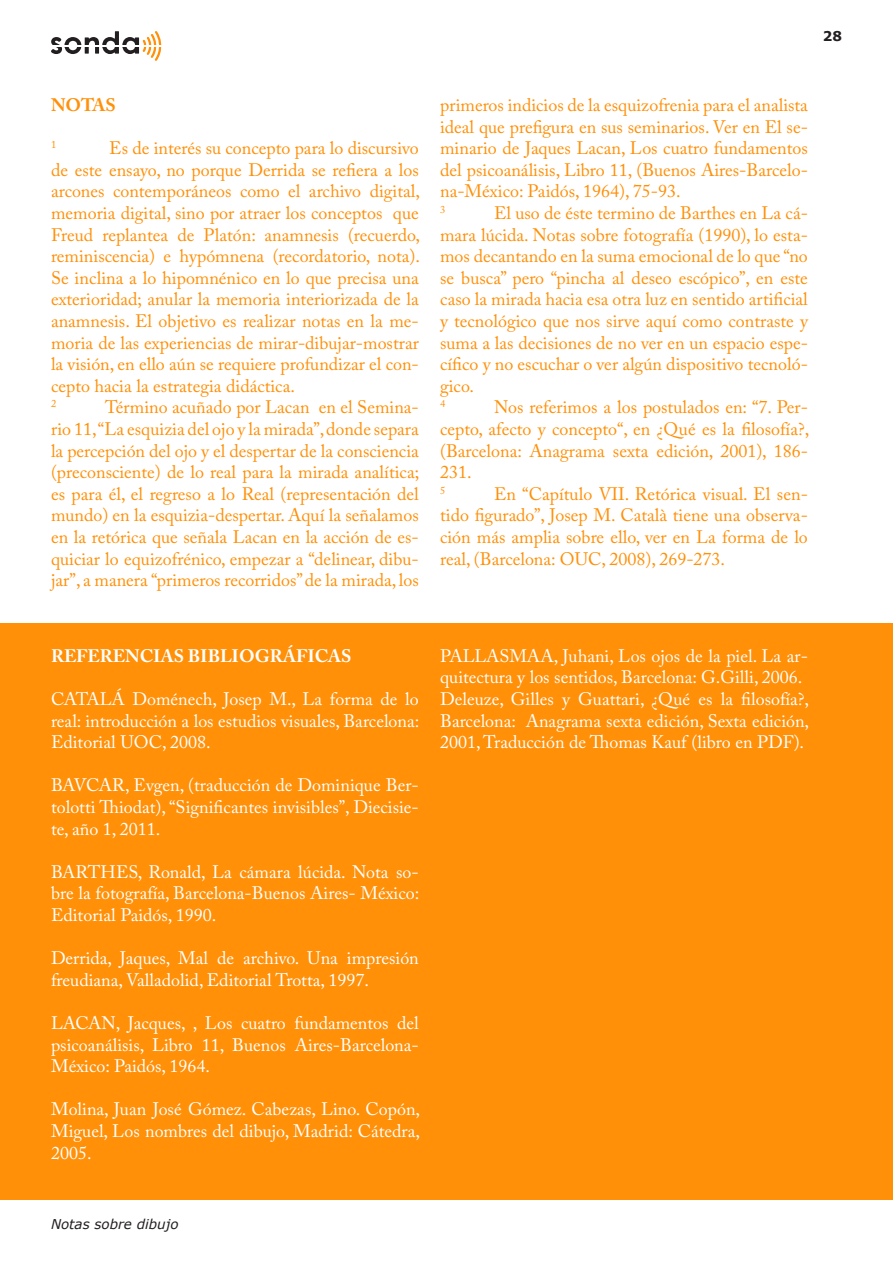
<style>
.page{position:relative;width:893px;height:1263px;background:#fff}
.page>*{position:absolute;margin:0;border:0;box-sizing:border-box;transform-origin:0 0}
.CUERPO{font:18px/21.6px "Adobe Caslon Pro";color:#ff9008;text-align:justify}
.CUERPO-2{font:18px/21.6px "Adobe Caslon Pro";color:#fff;text-align:justify}
.CUERPO-3{font:700 18px "Adobe Caslon Pro";color:#fff}
.CUERPO-4{font:700 18px "Adobe Caslon Pro";letter-spacing:-.005em;color:#ff9008}
.t1{font:italic 13.5px "Verdana";color:#231f20}
.t2{font:700 13.5px "Verdana";color:#231f20}
.CUERPO-5{font:10.5px "Adobe Caslon Pro";color:#ff9008}
</style>
<div class="page">
<svg style="left:51px;top:31px;width:111px;height:30px"></svg>
<hr style="left:52px;top:45px;width:110px;height:2px;background:#fff">
<div style="left:0;top:623px;width:893px;height:576px;background:#ff9008"></div>
<p class="t2" style="left:823px;top:27px;width:21px">28</p>
<p class="CUERPO-4" style="left:51px;top:94px;width:66px">NOTAS</p>
<p class="CUERPO-5" style="left:51px;top:138px;width:7px">1</p>
<p class="CUERPO" style="left:51px;top:137px;width:371px;text-indent:58px">Es de interés su concepto para lo discursivo de este ensayo, no porque Derrida se refiera a los arcones contemporáneos como el archivo digital, memoria digital, sino por atraer los conceptos que Freud replantea de Platón: anamnesis (recuerdo, reminiscencia) e hypómnena (recordatorio, nota).<br>Se inclina a lo hipomnénico en lo que precisa una exterioridad; anular la memoria interiorizada de la anamnesis. El objetivo es realizar notas en la me&shy;moria de las experiencias de mirar-dibujar-mostrar la visión, en ello aún se requiere profundizar el con&shy;cepto hacia la estrategia didáctica.</p>
<p class="CUERPO-5" style="left:51px;top:398px;width:7px">2</p>
<p class="CUERPO" style="left:51px;top:396px;width:370px;text-indent:54px">Término acuñado por Lacan en el Semina&shy;rio 11, “La esquizia del ojo y la mirada”, donde separa la percepción del ojo y el despertar de la consciencia (preconsciente) de lo real para la mirada analítica; es para él, el regreso a lo Real (representación del mundo) en la esquizia-despertar. Aquí la señalamos en la retórica que señala Lacan en la acción de es&shy;quiciar lo equizofrénico, empezar a “delinear, dibu&shy;jar”, a manera “primeros recorridos” de la mirada, los</p>
<p class="CUERPO" style="left:440px;top:94px;width:369px">primeros indicios de la esquizofrenia para el analista ideal que prefigura en sus seminarios. Ver en El se&shy;minario de Jaques Lacan, Los cuatro fundamentos del psicoanálisis, Libro 11, (Buenos Aires-Barcelo&shy;na-México: Paidós, 1964), 75-93.</p>
<p class="CUERPO-5" style="left:440px;top:203px;width:7px">3</p>
<p class="CUERPO" style="left:440px;top:202px;width:369px;text-indent:54px">El uso de éste termino de Barthes en La cá&shy;mara lúcida. Notas sobre fotografía (1990), lo esta&shy;mos decantando en la suma emocional de lo que “no se busca” pero “pincha al deseo escópico”, en este caso la mirada hacia esa otra luz en sentido artificial y tecnológico que nos sirve aquí como contraste y suma a las decisiones de no ver en un espacio espe&shy;cífico y no escuchar o ver algún dispositivo tecnoló&shy;gico.</p>
<p class="CUERPO-5" style="left:440px;top:398px;width:7px">4</p>
<p class="CUERPO" style="left:440px;top:396px;width:371px;text-indent:54px">Nos referimos a los postulados en: “7. Per&shy;cepto, afecto y concepto“, en ¿Qué es la filosofía?, (Barcelona: Anagrama sexta edición, 2001), 186- 231.</p>
<p class="CUERPO-5" style="left:440px;top:484px;width:7px">5</p>
<p class="CUERPO" style="left:440px;top:483px;width:369px;text-indent:54px">En “Capítulo VII. Retórica visual. El sen&shy;tido figurado”, Josep M. Català tiene una observa&shy;ción más amplia sobre ello, ver en La forma de lo real, (Barcelona: OUC, 2008), 269-273.</p>
<p class="CUERPO-3" style="left:51px;top:645px;width:302px">REFERENCIAS BIBLIOGRÁFICAS</p>
<p class="CUERPO-2" style="left:51px;top:688px;width:370px">CATALÁ Doménech, Josep M., La forma de lo real: introducción a los estudios visuales, Barcelona:<br>Editorial UOC, 2008.</p>
<p class="CUERPO-2" style="left:51px;top:774px;width:369px">BAVCAR, Evgen, (traducción de Dominique Ber&shy;tolotti Thiodat), “Significantes invisibles”, Diecisie&shy;te, año 1, 2011.</p>
<p class="CUERPO-2" style="left:51px;top:861px;width:370px">BARTHES, Ronald, La cámara lúcida. Nota so&shy;bre la fotografía, Barcelona-Buenos Aires- México:<br>Editorial Paidós, 1990.</p>
<p class="CUERPO-2" style="left:51px;top:947px;width:369px">Derrida, Jaques, Mal de archivo. Una impresión freudiana, Valladolid, Editorial Trotta, 1997.</p>
<p class="CUERPO-2" style="left:51px;top:1012px;width:369px">LACAN, Jacques, , Los cuatro fundamentos del psicoanálisis, Libro 11, Buenos Aires-Barcelona-México: Paidós, 1964.</p>
<p class="CUERPO-2" style="left:51px;top:1098px;width:371px">Molina, Juan José Gómez. Cabezas, Lino. Copón, Miguel, Los nombres del dibujo, Madrid: Cátedra, 2005.</p>
<p class="CUERPO-2" style="left:440px;top:645px;width:369px">PALLASMAA, Juhani, Los ojos de la piel. La ar&shy;quitectura y los sentidos, Barcelona: G.Gilli, 2006.</p>
<p class="CUERPO-2" style="left:440px;top:688px;width:371px">Deleuze, Gilles y Guattari, ¿Qué es la filosofía?, Barcelona: Anagrama sexta edición, Sexta edición, 2001, Traducción de Thomas Kauf (libro en PDF).</p>
<p class="t1" style="left:51px;top:1215px;width:129px">Notas sobre dibujo</p>
</div>
